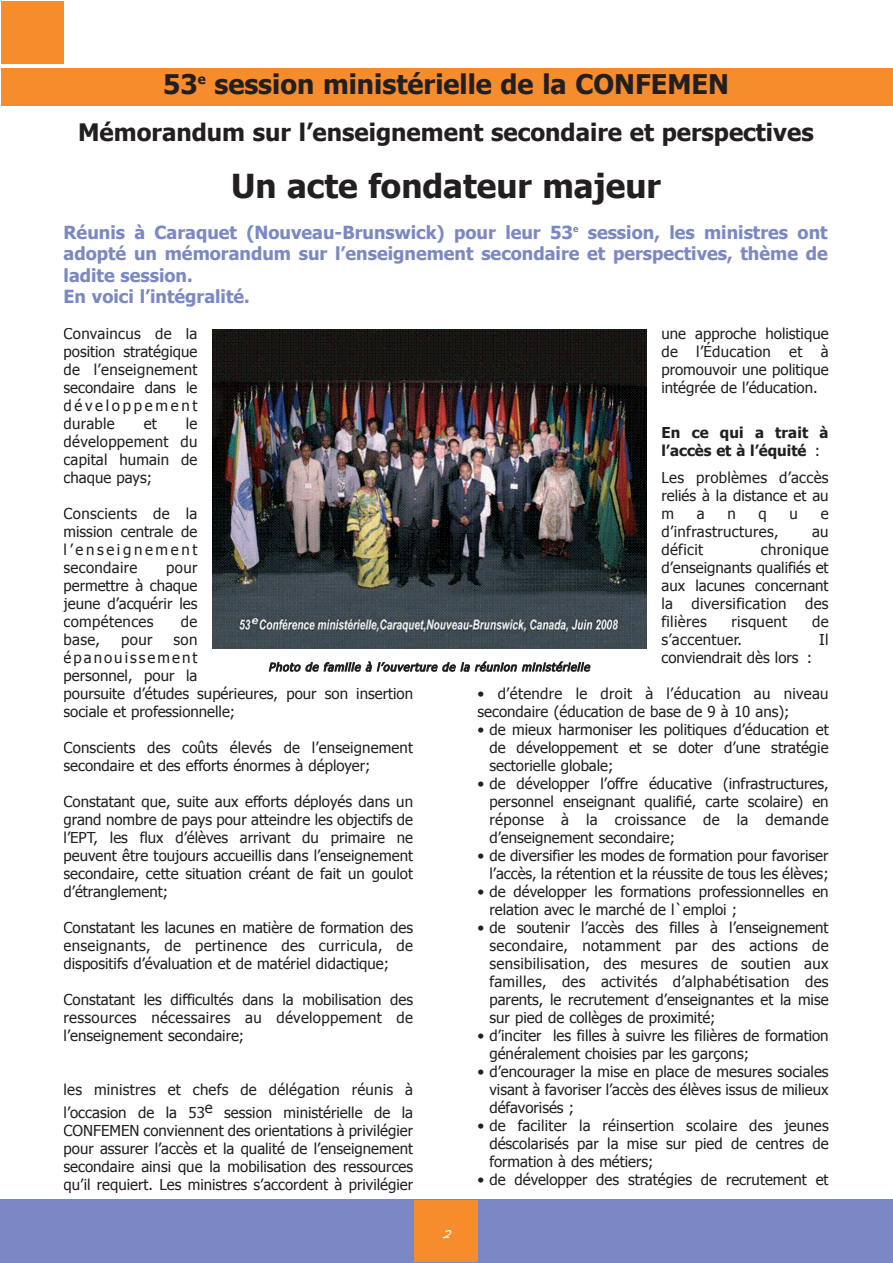
<style>
.page{position:relative;width:893px;height:1263px;background:#fff}
.page>*{position:absolute;margin:0;border:0;box-sizing:border-box;transform-origin:0 0}
.t1{font:700 33px "Tahoma";color:#231f20}
.t2{font:700 27px "Tahoma";color:#231f20}
.t3{font:700 24px "Tahoma";color:#231f20}
.t4{font:700 18px/21.6px "Tahoma";color:#7c88c3}
.t5{font:18px "Handwriting Dakota";color:#fff}
.t6{font:15px/18px "Tahoma";color:#231f20;text-align:justify}
.t7{font:15px "Tahoma";letter-spacing:.02em;color:#231f20}
.t8{font:700 15px/18px "Tahoma";color:#231f20}
.t9{font:italic 11.25px "Tahoma";color:#231f20}
.s1{font-weight:400}
</style>
<div class="page">
<div style="left:1px;top:1199px;width:891px;height:63px;background:#7c88c3"></div>
<div style="left:414px;top:1201px;width:64px;height:61px;background:#f68c2b"></div>
<div style="left:1px;top:1px;width:63px;height:63px;background:#f68c2b"></div>
<div style="left:1px;top:68px;width:891px;height:38px;background:#f68c2b"></div>
<img style="left:212px;top:330px;width:434px;height:319px">
<h2 class="t2" style="left:163px;top:67px;width:567px">53<sup>e</sup> session ministérielle de la CONFEMEN</h2>
<h3 class="t3" style="left:78px;top:117px;width:737px">Mémorandum sur l’enseignement secondaire et perspectives</h3>
<h1 class="t1" style="left:231px;top:165px;width:431px">Un acte fondateur majeur</h1>
<p class="t4" style="left:64px;top:221px;width:765px">Réunis à Caraquet (Nouveau-Brunswick) pour leur 53<sup>e</sup> session, les ministres ont adopté un mémorandum sur l’enseignement secondaire et perspectives, thème de ladite session.<br>En voici l’intégralité.</p>
<p class="t6" style="left:661px;top:324px;width:169px">une approche holistique de l’Éducation et à promouvoir une politique intégrée de l’éducation.</p>
<p class="t8" style="left:661px;top:423px;width:169px">En ce qui a trait à l’accès et à l’équité <span class="s1">:</span></p>
<p class="t6" style="left:661px;top:468px;width:169px">Les problèmes d’accès reliés à la distance et au m</p>
<p class="t6" style="left:64px;top:324px;width:135px">Convaincus de la position stratégique de l’enseignement secondaire dans le développement durable</p>
<p class="t6" style="left:64px;top:414px;width:135px;text-indent:122px">le développement du capital humain de chaque pays;</p>
<p class="t6" style="left:64px;top:504px;width:135px">Conscients de la mission centrale de l’enseignement secondaire</p>
<p class="t6" style="left:144px;top:414px;width:15px">et</p>
<p class="t6" style="left:696px;top:504px;width:9px">a</p>
<p class="t6" style="left:727px;top:504px;width:10px">n</p>
<p class="t6" style="left:758px;top:504px;width:10px">q</p>
<p class="t6" style="left:789px;top:504px;width:10px">u</p>
<p class="t6" style="left:820px;top:504px;width:9px">e</p>
<p class="t7" style="left:661px;top:522px;width:119px">d’infrastructures,</p>
<p class="t6" style="left:812px;top:522px;width:18px">au</p>
<p class="t7" style="left:661px;top:540px;width:43px">déficit</p>
<p class="t6" style="left:661px;top:540px;width:169px;text-indent:99px">chronique d’enseignants qualifiés et aux lacunes concernant la diversification des filières</p>
<p class="t6" style="left:64px;top:558px;width:135px;text-indent:103px">pour permettre à chaque jeune d’acquérir les compétences</p>
<p class="t7" style="left:731px;top:612px;width:57px">risquent</p>
<p class="t6" style="left:812px;top:612px;width:18px">de</p>
<p class="t7" style="left:661px;top:630px;width:82px">s’accentuer.</p>
<p class="t6" style="left:819px;top:630px;width:11px">Il</p>
<p class="t6" style="left:661px;top:648px;width:152px">conviendrait dès lors :</p>
<p class="t6" style="left:477px;top:684px;width:352px">• d’étendre le droit à l’éducation au niveau secondaire (éducation de base de 9 à 10 ans);</p>
<p class="t6" style="left:489px;top:720px;width:341px;text-indent:-12px">• de mieux harmoniser les politiques d’éducation et de développement et se doter d’une stratégie sectorielle globale;</p>
<p class="t6" style="left:489px;top:774px;width:341px;text-indent:-12px">• de développer l’offre éducative (infrastructures, personnel enseignant qualifié, carte scolaire) en réponse à la croissance de la demande d’enseignement secondaire;</p>
<p class="t6" style="left:477px;top:846px;width:352px;text-align:right">• de diversifier les modes de formation pour favoriser l’accès, la rétention et la réussite de tous les élèves;</p>
<p class="t6" style="left:489px;top:882px;width:341px;text-indent:-12px">• de développer les formations professionnelles en relation avec le marché de l`emploi ;</p>
<p class="t6" style="left:489px;top:918px;width:341px;text-indent:-12px">• de soutenir l’accès des filles à l’enseignement secondaire, notamment par des actions de sensibilisation, des mesures de soutien aux familles, des activités d’alphabétisation des parents, le recrutement d’enseignantes et la mise sur pied de collèges de proximité;</p>
<p class="t6" style="left:489px;top:1026px;width:341px;text-indent:-12px">• d’inciter les filles à suivre les filières de formation généralement choisies par les garçons;</p>
<p class="t6" style="left:489px;top:1062px;width:341px;text-indent:-12px">• d’encourager la mise en place de mesures sociales visant à favoriser l’accès des élèves issus de milieux défavorisés ;</p>
<p class="t6" style="left:489px;top:1116px;width:341px;text-indent:-12px">• de faciliter la réinsertion scolaire des jeunes déscolarisés par la mise sur pied de centres de formation à des métiers;</p>
<p class="t6" style="left:477px;top:1170px;width:352px">• de développer des stratégies de recrutement et</p>
<p class="t6" style="left:181px;top:612px;width:18px">de</p>
<p class="t6" style="left:64px;top:630px;width:38px">base,</p>
<p class="t6" style="left:121px;top:630px;width:33px">pour</p>
<p class="t6" style="left:64px;top:630px;width:351px;text-align:left;text-indent:110px">son<br>épanouissement<br>personnel, pour la<br>poursuite d’études supérieures, pour son insertion sociale et professionnelle;</p>
<p class="t6" style="left:64px;top:738px;width:351px">Conscients des coûts élevés de l’enseignement secondaire et des efforts énormes à déployer;</p>
<p class="t6" style="left:64px;top:792px;width:351px">Constatant que, suite aux efforts déployés dans un grand nombre de pays pour atteindre les objectifs de l’EPT, les flux d’élèves arrivant du primaire ne peuvent être toujours accueillis dans l’enseignement secondaire, cette situation créant de fait un goulot d’étranglement;</p>
<p class="t6" style="left:64px;top:918px;width:351px">Constatant les lacunes en matière de formation des enseignants, de pertinence des curricula, de dispositifs d’évaluation et de matériel didactique;</p>
<p class="t6" style="left:64px;top:990px;width:351px">Constatant les difficultés dans la mobilisation des ressources nécessaires au développement de l’enseignement secondaire;</p>
<p class="t6" style="left:64px;top:1078px;width:351px;line-height:23px">les ministres et chefs de délégation réunis à l’occasion de la 53e session ministérielle de la</p>
<p class="t6" style="left:64px;top:1121px;width:351px">CONFEMEN conviennent des orientations à privilégier pour assurer l’accès et la qualité de l’enseignement secondaire ainsi que la mobilisation des ressources qu’il requiert. Les ministres s’accordent à privilégier</p>
<p class="t9" style="left:268px;top:660px;width:325px">Photo de famille à l’ouverture de la réunion ministérielle</p>
<p class="t5" style="left:442px;top:1219px;width:11px">2</p>
</div>
